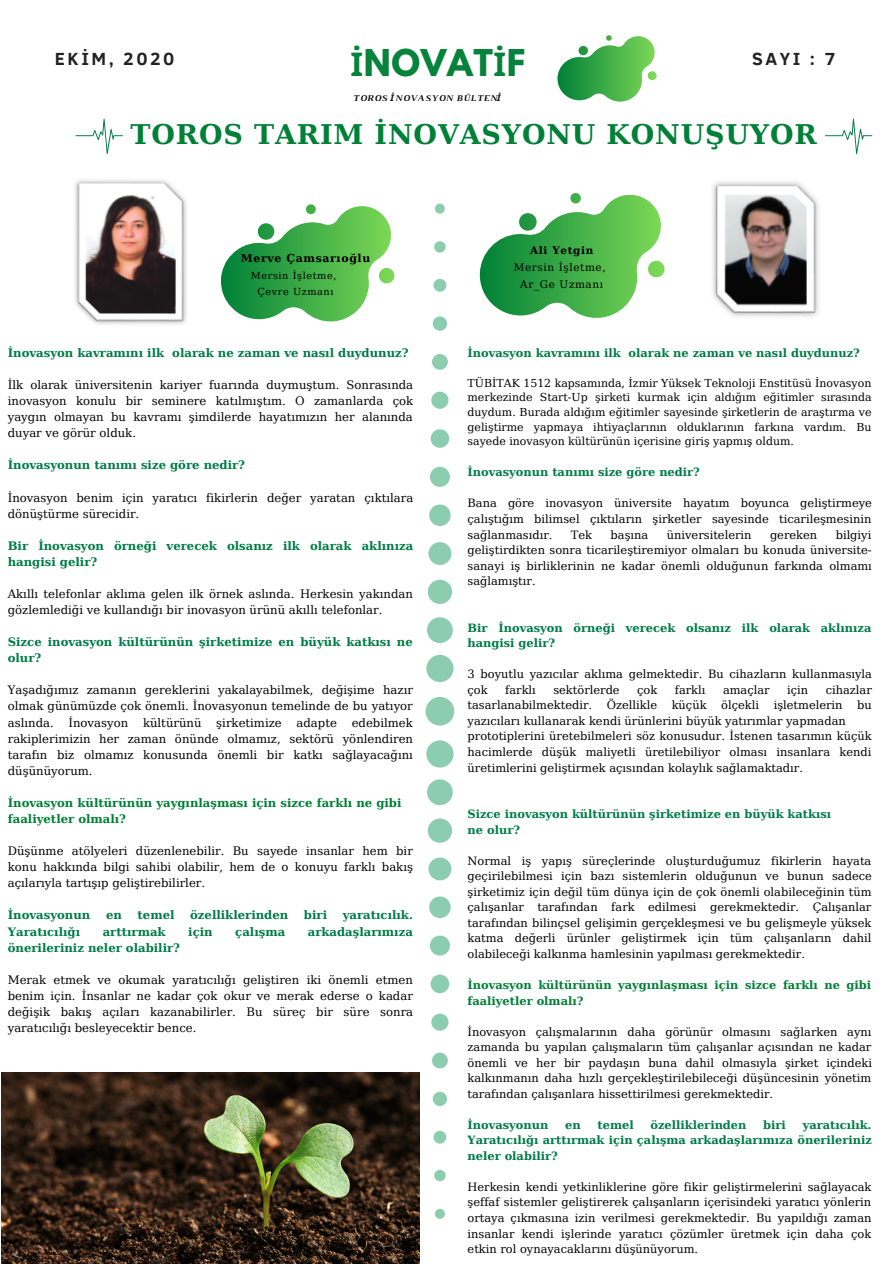
<style>
.page{position:relative;width:894px;height:1264px;background:#fff}
.page>*{position:absolute;margin:0;border:0;box-sizing:border-box;transform-origin:0 0}
.t1{font:700 32.7px "League Spartan";letter-spacing:.02em;color:#008037}
.t2{font:700 27px "DejaVu Serif";letter-spacing:.03em;color:#008037}
.t3{font:700 18px "Clear Sans";letter-spacing:.14em;color:#222}
.t4{font:11.7px/16px "DejaVu Serif";color:#000;text-align:justify}
.t5{font:700 11.7px/16px "DejaVu Serif";color:#007c48}
.t6{font:700 11.7px/16px "DejaVu Serif";color:#008037}
.t7{font:11.4px/15.6px "DejaVu Serif";color:#000;text-align:justify}
.t8{font:700 11.4px/15.6px "DejaVu Serif";color:#007c48}
.t9{font:700 11.4px/15.6px "DejaVu Serif";color:#008037}
.t10{font:10.95px/14.5px "DejaVu Serif";color:#000;text-align:justify}
.t11{font:700 10.95px "DejaVu Serif";letter-spacing:.06em;color:#000}
.t12{font:10.5px/16.6px "DejaVu Serif";letter-spacing:.06em;color:#000;text-align:center}
.t13{font:700 10.5px "DejaVu Serif";letter-spacing:.06em;color:#000}
.t14{font:9.75px/15.3px "DejaVu Serif";letter-spacing:.06em;color:#000;text-align:center}
.t15{font:italic 700 9px "Luthier";letter-spacing:.07em;color:#000}
.s1{font-family:"Noto Sans"}
</style>
<div class="page">
<svg style="left:557px;top:35px;width:99px;height:67px"></svg>
<svg style="left:479px;top:193px;width:185px;height:125px"></svg>
<svg style="left:425px;top:204px;width:29px;height:1014px"></svg>
<svg style="left:221px;top:204px;width:173px;height:117px"></svg>
<svg style="left:76px;top:119px;width:47px;height:35px"></svg>
<svg style="left:825px;top:119px;width:47px;height:35px"></svg>
<img style="left:75px;top:180px;width:111px;height:144px">
<img style="left:712px;top:182px;width:107px;height:135px">
<img style="left:2px;top:1072px;width:417px;height:191px">
<h1 class="t1" style="left:350px;top:46px;width:176px"><span class="s1">İ</span>NOVAT<span class="s1">İ</span>F</h1>
<p class="t15" style="left:352px;top:94px;width:150px">TOROS <span class="s1">İ</span>NOVASYON BÜLTEN<span class="s1">İ</span></p>
<h3 class="t3" style="left:55px;top:45px;width:121px">EKİM, 2020</h3>
<h3 class="t3" style="left:752px;top:45px;width:85px">SAYI : 7</h3>
<h2 class="t2" style="left:131px;top:119px;width:687px">TOROS TARIM İNOVASYONU KONUŞUYOR</h2>
<p class="t11" style="left:241px;top:252px;width:131px">Merve Çamsarıoğlu</p>
<p class="t14" style="left:251px;top:268px;width:87px">Mersin İşletme,<br>Çevre Uzmanı</p>
<p class="t5" style="left:8px;top:345px;width:402px">İnovasyon kavramını ilk olarak ne zaman ve nasıl duydunuz?</p>
<p class="t4" style="left:8px;top:377px;width:407px">İlk olarak üniversitenin kariyer fuarında duymuştum. Sonrasında inovasyon konulu bir seminere katılmıştım. O zamanlarda çok yaygın olmayan bu kavramı şimdilerde hayatımızın her alanında duyar ve görür olduk.</p>
<p class="t5" style="left:8px;top:457px;width:239px">İnovasyonun tanımı size göre nedir?</p>
<p class="t4" style="left:8px;top:489px;width:407px">İnovasyon benim için yaratıcı fikirlerin değer yaratan çıktılara dönüştürme sürecidir.</p>
<p class="t5" style="left:8px;top:537px;width:407px">Bir İnovasyon örneği verecek olsanız ilk olarak aklınıza hangisi gelir?</p>
<p class="t4" style="left:8px;top:586px;width:406px">Akıllı telefonlar aklıma gelen ilk örnek aslında. Herkesin yakından gözlemlediği ve kullandığı bir inovasyon ürünü akıllı telefonlar.</p>
<p class="t5" style="left:8px;top:634px;width:406px">Sizce inovasyon kültürünün şirketimize en büyük katkısı ne olur?</p>
<p class="t4" style="left:8px;top:682px;width:406px">Yaşadığımız zamanın gereklerini yakalayabilmek, değişime hazır olmak günümüzde çok önemli. İnovasyonun temelinde de bu yatıyor aslında.</p>
<p class="t4" style="left:68px;top:714px;width:61px">İnovasyon</p>
<p class="t4" style="left:143px;top:714px;width:60px">kültürünü</p>
<p class="t4" style="left:216px;top:714px;width:67px">şirketimize</p>
<p class="t4" style="left:296px;top:714px;width:42px">adapte</p>
<p class="t4" style="left:8px;top:714px;width:407px;text-indent:344px">edebilmek rakiplerimizin her zaman önünde olmamız, sektörü yönlendiren tarafın biz olmamız konusunda önemli bir katkı sağlayacağını düşünüyorum.</p>
<p class="t6" style="left:8px;top:794px;width:395px">İnovasyon kültürünün yaygınlaşması için sizce farklı ne gibi faaliyetler olmalı?</p>
<p class="t4" style="left:8px;top:843px;width:406px">Düşünme atölyeleri düzenlenebilir. Bu sayede insanlar hem bir konu hakkında bilgi sahibi olabilir, hem de o konuyu farklı bakış açılarıyla tartışıp geliştirebilirler.</p>
<p class="t5" style="left:8px;top:907px;width:84px">İnovasyonun</p>
<p class="t5" style="left:106px;top:907px;width:17px">en</p>
<p class="t5" style="left:137px;top:907px;width:38px">temel</p>
<p class="t5" style="left:190px;top:907px;width:100px">özelliklerinden</p>
<p class="t5" style="left:304px;top:907px;width:25px">biri</p>
<p class="t5" style="left:342px;top:907px;width:72px">yaratıcılık.</p>
<p class="t5" style="left:8px;top:923px;width:74px">Yaratıcılığı</p>
<p class="t5" style="left:103px;top:923px;width:64px">arttırmak</p>
<p class="t5" style="left:188px;top:923px;width:26px">için</p>
<p class="t5" style="left:235px;top:923px;width:51px">çalışma</p>
<p class="t5" style="left:308px;top:923px;width:106px">arkadaşlarımıza</p>
<p class="t5" style="left:8px;top:939px;width:174px">önerileriniz neler olabilir?</p>
<p class="t4" style="left:8px;top:971px;width:407px">Merak etmek ve okumak yaratıcılığı geliştiren iki önemli etmen benim için. İnsanlar ne kadar çok okur ve merak ederse o kadar değişik bakış açıları kazanabilirler. Bu süreç bir süre sonra yaratıcılığı besleyecektir bence.</p>
<p class="t13" style="left:530px;top:245px;width:65px">Ali Yetgin</p>
<p class="t12" style="left:513px;top:259px;width:93px">Mersin İşletme,<br>Ar_Ge Uzmanı</p>
<p class="t8" style="left:467px;top:345px;width:394px">İnovasyon kavramını ilk olarak ne zaman ve nasıl duydunuz?</p>
<p class="t10" style="left:467px;top:376px;width:405px">TÜBİTAK 1512 kapsamında, İzmir Yüksek Teknoloji Enstitüsü İnovasyon merkezinde Start-Up şirketi kurmak için aldığım eğitimler sırasında duydum. Burada aldığım eğitimler sayesinde şirketlerin de araştırma ve geliştirme yapmaya ihtiyaçlarının olduklarının farkına vardım. Bu sayede inovasyon kültürünün içerisine giriş yapmış oldum.</p>
<p class="t8" style="left:467px;top:464px;width:234px">İnovasyonun tanımı size göre nedir?</p>
<p class="t7" style="left:467px;top:495px;width:406px">Bana göre inovasyon üniversite hayatım boyunca geliştirmeye çalıştığım bilimsel çıktıların şirketler sayesinde ticarileşmesinin sağlanmasıdır.</p>
<p class="t7" style="left:570px;top:527px;width:23px">Tek</p>
<p class="t7" style="left:610px;top:527px;width:39px">başına</p>
<p class="t7" style="left:666px;top:527px;width:86px">üniversitelerin</p>
<p class="t7" style="left:769px;top:527px;width:49px">gereken</p>
<p class="t7" style="left:467px;top:527px;width:406px;text-indent:368px">bilgiyi geliştirdikten sonra ticarileştiremiyor olmaları bu konuda üniversite&shy;sanayi iş birliklerinin ne kadar önemli olduğunun farkında olmamı sağlamıştır.</p>
<p class="t8" style="left:467px;top:620px;width:405px">Bir İnovasyon örneği verecek olsanız ilk olarak aklınıza hangisi gelir?</p>
<p class="t7" style="left:467px;top:666px;width:406px">3 boyutlu yazıcılar aklıma gelmektedir. Bu cihazların kullanmasıyla çok</p>
<p class="t7" style="left:505px;top:682px;width:32px">farklı</p>
<p class="t7" style="left:553px;top:682px;width:68px">sektörlerde</p>
<p class="t7" style="left:637px;top:682px;width:22px">çok</p>
<p class="t7" style="left:674px;top:682px;width:32px">farklı</p>
<p class="t7" style="left:722px;top:682px;width:48px">amaçlar</p>
<p class="t7" style="left:787px;top:682px;width:23px">için</p>
<p class="t7" style="left:825px;top:682px;width:48px">cihazlar</p>
<p class="t7" style="left:467px;top:697px;width:126px">tasarlanabilmektedir.</p>
<p class="t7" style="left:606px;top:697px;width:52px">Özellikle</p>
<p class="t7" style="left:671px;top:697px;width:36px">küçük</p>
<p class="t7" style="left:721px;top:697px;width:39px">ölçekli</p>
<p class="t7" style="left:773px;top:697px;width:70px">işletmelerin</p>
<p class="t7" style="left:857px;top:697px;width:16px">bu</p>
<p class="t7" style="left:467px;top:713px;width:405px;text-align:left">yazıcıları kullanarak kendi ürünlerini büyük yatırımlar yapmadan prototiplerini üretebilmeleri söz konusudur. İstenen tasarımın küçük hacimlerde düşük maliyetli üretilebiliyor olması insanlara kendi üretimlerini geliştirmek açısından kolaylık sağlamaktadır.</p>
<p class="t8" style="left:467px;top:806px;width:365px">Sizce inovasyon kültürünün şirketimize en büyük katkısı ne olur?</p>
<p class="t7" style="left:467px;top:853px;width:406px">Normal iş yapış süreçlerinde oluşturduğumuz fikirlerin hayata geçirilebilmesi için bazı sistemlerin olduğunun ve bunun sadece şirketimiz için değil tüm dünya için de çok önemli olabileceğinin tüm çalışanlar tarafından fark edilmesi gerekmektedir. Çalışanlar tarafından bilinçsel gelişimin gerçekleşmesi ve bu gelişmeyle yüksek katma değerli ürünler geliştirmek için tüm çalışanların dahil olabileceği kalkınma hamlesinin yapılması gerekmektedir.</p>
<p class="t9" style="left:467px;top:977px;width:405px">İnovasyon kültürünün yaygınlaşması için sizce farklı ne gibi faaliyetler olmalı?</p>
<p class="t7" style="left:467px;top:1023px;width:406px">İnovasyon çalışmalarının daha görünür olmasını sağlarken aynı zamanda bu yapılan çalışmaların tüm çalışanlar açısından ne kadar önemli ve her bir paydaşın buna dahil olmasıyla şirket içindeki kalkınmanın daha hızlı gerçekleştirilebileceği düşüncesinin yönetim tarafından çalışanlara hissettirilmesi gerekmektedir.</p>
<p class="t8" style="left:467px;top:1116px;width:82px">İnovasyonun</p>
<p class="t8" style="left:565px;top:1116px;width:17px">en</p>
<p class="t8" style="left:597px;top:1116px;width:38px">temel</p>
<p class="t8" style="left:650px;top:1116px;width:97px">özelliklerinden</p>
<p class="t8" style="left:763px;top:1116px;width:24px">biri</p>
<p class="t8" style="left:467px;top:1116px;width:406px;text-align:justify;text-indent:335px">yaratıcılık.<br>Yaratıcılığı arttırmak için çalışma arkadaşlarımıza önerileriniz neler olabilir?</p>
<p class="t7" style="left:467px;top:1179px;width:405px">Herkesin kendi yetkinliklerine göre fikir geliştirmelerini sağlayacak şeffaf sistemler geliştirerek çalışanların içerisindeki yaratıcı yönlerin ortaya çıkmasına izin verilmesi gerekmektedir. Bu yapıldığı zaman insanlar kendi işlerinde yaratıcı çözümler üretmek için daha çok etkin rol oynayacaklarını düşünüyorum.</p>
</div>
